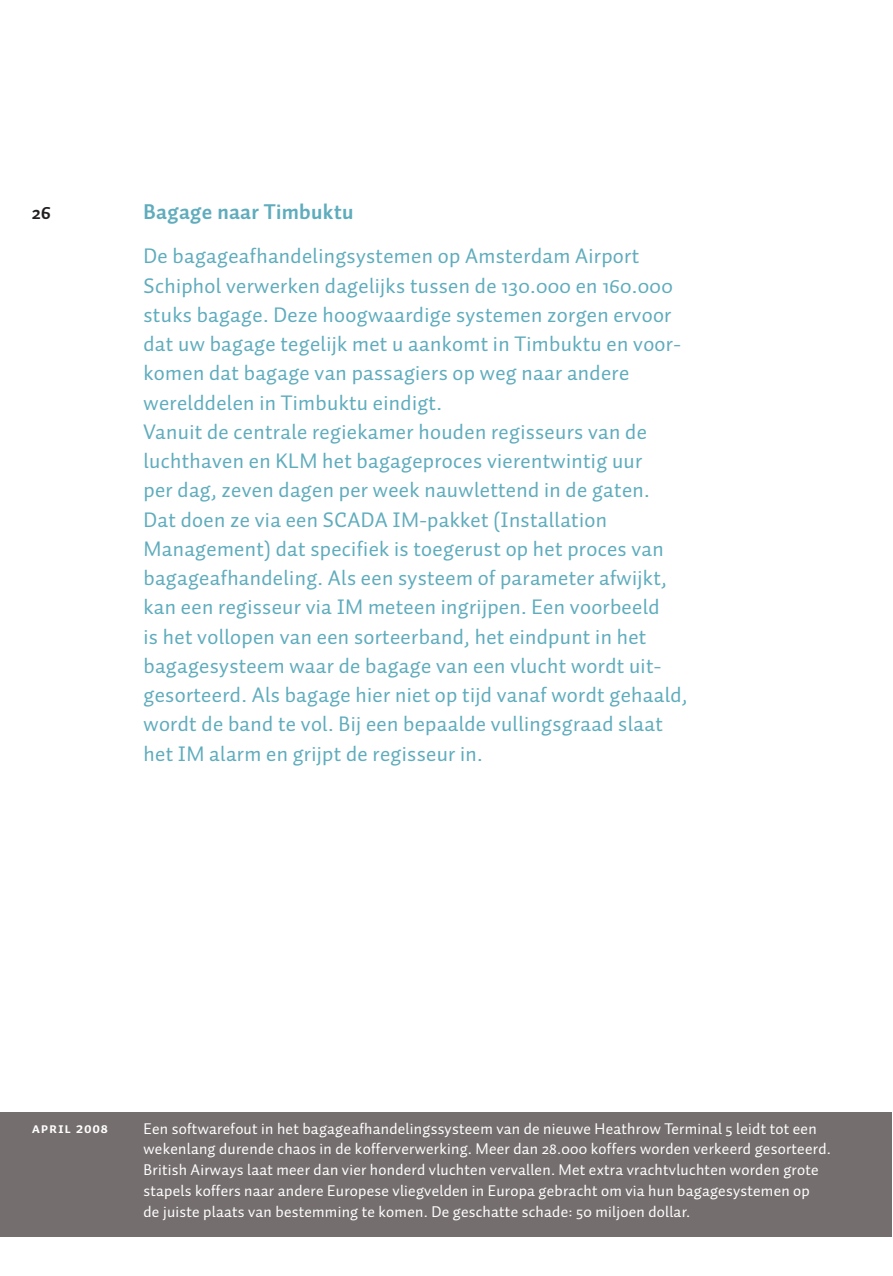
<style>
.page{position:relative;width:893px;height:1276px;background:#fff}
.page>*{position:absolute;margin:0;border:0;box-sizing:border-box;transform-origin:0 0}
.t1{font:21.38px/29.2px "Auto 1";letter-spacing:.015em;color:#5facbd}
.t2{font:700 21.38px "Auto 1";letter-spacing:.015em;color:#5facbd}
.t3{font:700 19.12px "Auto 1";color:#231f20}
.t4{font:15.75px/20.7px "Auto 1";letter-spacing:.015em;color:#fff}
.t5{font:14.62px "Auto 1 Bold Sm Cp";letter-spacing:.05em;color:#fff}
</style>
<div class="page">
<div style="left:0;top:1112px;width:891px;height:124px;background:#756e6f"></div>
<p class="t3" style="left:32px;top:201px;width:20px">26</p>
<p class="t2" style="left:144px;top:199px;width:211px">Bagage naar Timbuktu</p>
<p class="t1" style="left:144px;top:241px;width:546px">De bagageafhandelingsystemen op Amsterdam Airport Schiphol verwerken dagelijks tussen de 130.000 en 160.000 stuks bagage. Deze hoogwaardige systemen zorgen ervoor dat uw bagage tegelijk met u aankomt in Timbuktu en voor&shy;komen dat bagage van passagiers op weg naar andere werelddelen in Timbuktu eindigt.<br>Vanuit de centrale regiekamer houden regisseurs van de luchthaven en KLM het bagageproces vierentwintig uur<br>per dag, zeven dagen per week nauwlettend in de gaten.<br>Dat doen ze via een SCADA IM-pakket (Installation Management) dat specifiek is toegerust op het proces van bagageafhandeling. Als een systeem of parameter afwijkt, kan een regisseur via IM meteen ingrijpen. Een voorbeeld<br>is het vollopen van een sorteerband, het eindpunt in het bagagesysteem waar de bagage van een vlucht wordt uit&shy;gesorteerd. Als bagage hier niet op tijd vanaf wordt gehaald, wordt de band te vol. Bij een bepaalde vullingsgraad slaat het IM alarm en grijpt de regisseur in.</p>
<p class="t5" style="left:32px;top:1121px;width:78px">April 2008</p>
<p class="t4" style="left:144px;top:1117px;width:689px">Een softwarefout in het bagageafhandelingssysteem van de nieuwe Heathrow Terminal 5 leidt tot een wekenlang durende chaos in de kofferverwerking. Meer dan 28.000 koffers worden verkeerd gesorteerd.<br>British Airways laat meer dan vier honderd vluchten vervallen. Met extra vrachtvluchten worden grote stapels koffers naar andere Europese vliegvelden in Europa gebracht om via hun bagagesystemen op<br>de juiste plaats van bestemming te komen. De geschatte schade: 50 miljoen dollar.</p>
</div>
